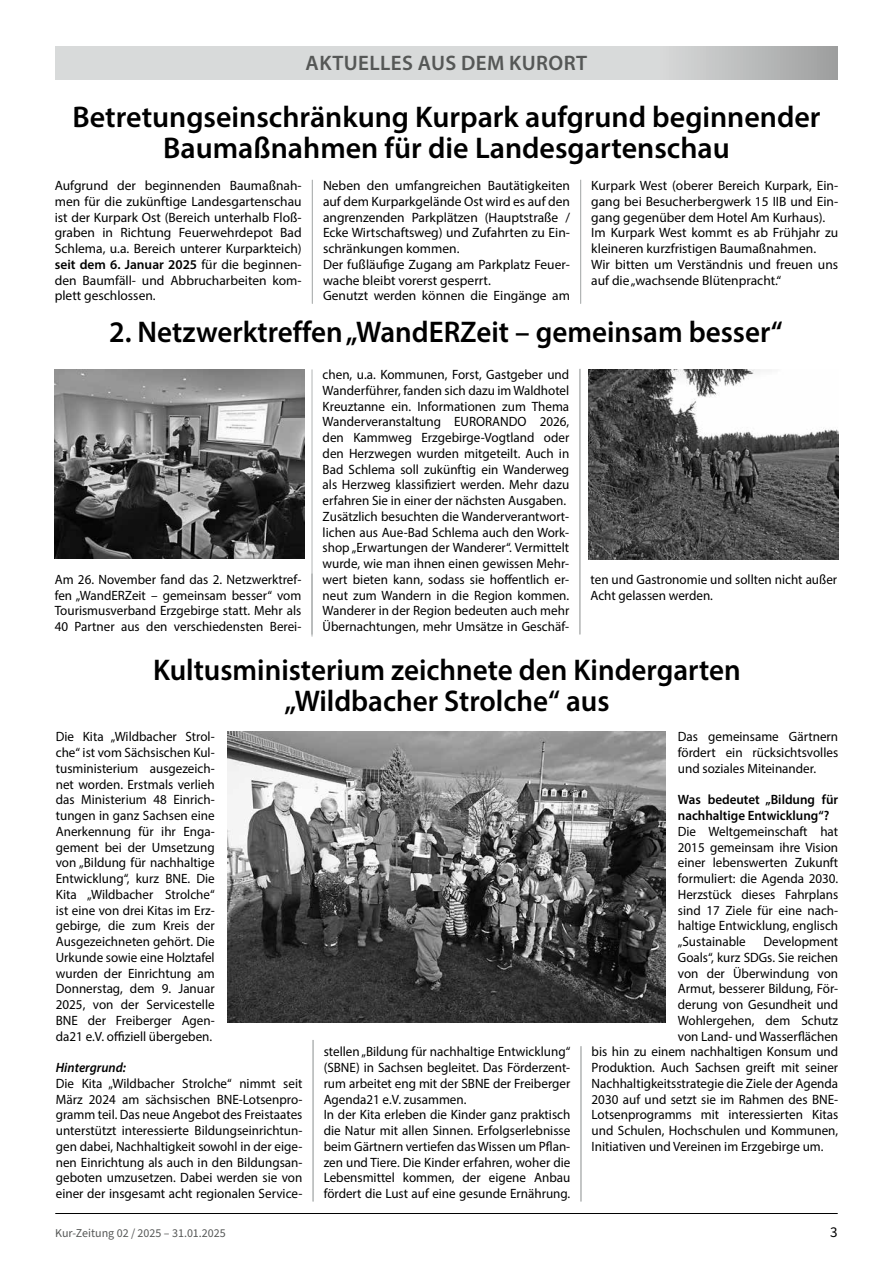
<style>
.page{position:relative;width:893px;height:1263px;background:#fff}
.page>*{position:absolute;margin:0;border:0;box-sizing:border-box;transform-origin:0 0}
.t1{font:600 30px/31.5px "Myriad Pro";color:#000;text-align:center}
.t2{font:600 21px "Myriad Pro";letter-spacing:.02em;color:#555756}
.t3{font:15px "Source Sans Pro";color:#000}
.t4{font:13.5px/15.8px "Myriad Pro";color:#000;text-align:justify}
.t5{font:600 13.5px/15.8px "Myriad Pro";color:#000}
.t6{font:italic 600 13.5px "Myriad Pro";color:#000}
.t7{font:12px "Source Sans Pro";color:#555756}
.s1{font-weight:600}
</style>
<div class="page">
<svg style="left:55px;top:47px;width:783px;height:33px;background:#d1d3d3"></svg>
<hr style="left:55px;top:1213px;width:783px;height:1px;background:#000">
<hr style="left:312px;top:180px;width:1px;height:124px;background:#b1b4b4">
<hr style="left:580px;top:180px;width:1px;height:124px;background:#b1b4b4">
<hr style="left:579px;top:369px;width:1px;height:265px;background:#b1b4b4">
<img style="left:55px;top:369px;width:249px;height:189px">
<img style="left:589px;top:369px;width:249px;height:190px">
<hr style="left:312px;top:369px;width:1px;height:268px;background:#b1b4b4">
<hr style="left:313px;top:1040px;width:1px;height:161px;background:#b1b4b4">
<hr style="left:581px;top:1046px;width:1px;height:155px;background:#b1b4b4">
<img style="left:227px;top:732px;width:438px;height:291px">
<h2 class="t2" style="left:306px;top:50px;width:283px">AKTUELLES AUS DEM KURORT</h2>
<h1 class="t1" style="left:72px;top:100px;width:750px">Betretungseinschränkung Kurpark aufgrund beginnender<br>Baumaßnahmen für die Landesgartenschau</h1>
<p class="t4" style="left:55px;top:177px;width:248px">Aufgrund der beginnenden Baumaßnah&shy;men für die zukünftige Landesgartenschau ist der Kurpark Ost (Bereich unterhalb Floß&shy;graben in Richtung Feuerwehrdepot Bad Schlema, u.a. Bereich unterer Kurparkteich) <span class="s1">seit dem 6. Januar 2025</span> für die beginnen&shy;den Baumfäll- und Abbrucharbeiten kom&shy;plett geschlossen.</p>
<p class="t4" style="left:323px;top:177px;width:248px;text-align:left">Neben den umfangreichen Bautätigkeiten auf dem Kurparkgelände Ost wird es auf den angrenzenden Parkplätzen (Hauptstraße / Ecke Wirtschaftsweg) und Zufahrten zu Ein&shy;schränkungen kommen.<br>Der fußläufige Zugang am Parkplatz Feuer&shy;wache bleibt vorerst gesperrt.<br>Genutzt werden können die Eingänge am</p>
<p class="t4" style="left:591px;top:177px;width:248px;text-align:left">Kurpark West (oberer Bereich Kurpark, Ein&shy;gang bei Besucherbergwerk 15 IIB und Ein&shy;gang gegenüber dem Hotel Am Kurhaus).<br>Im Kurpark West kommt es ab Frühjahr zu kleineren kurzfristigen Baumaßnahmen.<br>Wir bitten um Verständnis und freuen uns auf die „wachsende Blütenpracht.“</p>
<h1 class="t1" style="left:109px;top:315px;width:675px">2. Netzwerktreffen „WandERZeit – gemeinsam besser“</h1>
<p class="t4" style="left:55px;top:571px;width:248px">Am 26. November fand das 2. Netzwerktref&shy;fen „WandERZeit – gemeinsam besser“ vom Tourismusverband Erzgebirge statt. Mehr als 40 Partner aus den verschiedensten Berei-</p>
<p class="t4" style="left:323px;top:366px;width:248px;text-align:left">chen, u.a. Kommunen, Forst, Gastgeber und Wanderführer, fanden sich dazu im Waldhotel Kreuztanne ein. Informationen zum Thema Wanderveranstaltung EURORANDO 2026, den Kammweg Erzgebirge-Vogtland oder den Herzwegen wurden mitgeteilt. Auch in Bad Schlema soll zukünftig ein Wanderweg als Herzweg klassifiziert werden. Mehr dazu erfahren Sie in einer der nächsten Ausgaben.<br>Zusätzlich besuchten die Wanderverantwort&shy;lichen aus Aue-Bad Schlema auch den Work&shy;shop „Erwartungen der Wanderer“. Vermittelt wurde, wie man ihnen einen gewissen Mehr&shy;wert bieten kann, sodass sie hoffentlich er&shy;neut zum Wandern in die Region kommen.<br>Wanderer in der Region bedeuten auch mehr Übernachtungen, mehr Umsätze in Geschäf-</p>
<p class="t4" style="left:590px;top:571px;width:248px">ten und Gastronomie und sollten nicht außer<br>Acht gelassen werden.</p>
<h1 class="t1" style="left:153px;top:653px;width:589px">Kultusministerium zeichnete den Kindergarten „Wildbacher Strolche“ aus</h1>
<p class="t4" style="left:56px;top:729px;width:160px">Die Kita „Wildbacher Strol&shy;che“ ist vom Sächsischen Kul&shy;tusministerium ausgezeich&shy;net worden. Erstmals verlieh das Ministerium 48 Einrich&shy;tungen in ganz Sachsen eine Anerkennung für ihr Enga&shy;gement bei der Umsetzung von „Bildung für nachhaltige Entwicklung“, kurz BNE. Die Kita „Wildbacher Strolche“ ist eine von drei Kitas im Erz&shy;gebirge, die zum Kreis der Ausgezeichneten gehört. Die Urkunde sowie eine Holztafel wurden der Einrichtung am Donnerstag, dem 9. Januar 2025, von der Servicestelle BNE der Freiberger Agen&shy;da21 e.V. offiziell übergeben.</p>
<p class="t6" style="left:56px;top:1059px;width:72px">Hintergrund:</p>
<p class="t4" style="left:56px;top:1075px;width:248px">Die Kita „Wildbacher Strolche“ nimmt seit März 2024 am sächsischen BNE-Lotsenpro&shy;gramm teil. Das neue Angebot des Freistaates unterstützt interessierte Bildungseinrichtun&shy;gen dabei, Nachhaltigkeit sowohl in der eige&shy;nen Einrichtung als auch in den Bildungsan&shy;geboten umzusetzen. Dabei werden sie von einer der insgesamt acht regionalen Service-</p>
<p class="t4" style="left:678px;top:729px;width:162px">Das gemeinsame Gärtnern fördert ein rücksichtsvolles und soziales Miteinander.</p>
<p class="t5" style="left:678px;top:791px;width:162px">Was bedeutet „Bildung für nachhaltige Entwicklung“?</p>
<p class="t4" style="left:678px;top:823px;width:162px">Die Weltgemeinschaft hat 2015 gemeinsam ihre Vision einer lebenswerten Zukunft formuliert: die Agenda 2030.<br>Herzstück dieses Fahrplans sind 17 Ziele für eine nach&shy;haltige Entwicklung, englisch „Sustainable</p>
<p class="t4" style="left:763px;top:933px;width:76px">Development</p>
<p class="t4" style="left:678px;top:949px;width:162px">Goals“, kurz SDGs. Sie reichen</p>
<p class="t4" style="left:678px;top:965px;width:162px">von der Überwindung von</p>
<p class="t4" style="left:678px;top:981px;width:162px">Armut, besserer Bildung, För-</p>
<p class="t4" style="left:678px;top:996px;width:162px">derung von Gesundheit und</p>
<p class="t4" style="left:678px;top:1012px;width:162px">Wohlergehen, dem Schutz</p>
<p class="t4" style="left:678px;top:1028px;width:162px">von Land- und Wasserflächen</p>
<p class="t4" style="left:592px;top:1044px;width:248px">bis hin zu einem nachhaltigen Konsum und</p>
<p class="t4" style="left:592px;top:1059px;width:248px">Produktion. Auch Sachsen greift mit seiner</p>
<p class="t4" style="left:592px;top:1075px;width:248px">Nachhaltigkeitsstrategie die Ziele der Agenda</p>
<p class="t4" style="left:592px;top:1091px;width:248px">2030 auf und setzt sie im Rahmen des BNE-</p>
<p class="t4" style="left:592px;top:1107px;width:248px">Lotsenprogramms mit interessierten Kitas</p>
<p class="t4" style="left:592px;top:1122px;width:248px">und Schulen, Hochschulen und Kommunen,</p>
<p class="t4" style="left:592px;top:1138px;width:233px">Initiativen und Vereinen im Erzgebirge um.</p>
<p class="t4" style="left:324px;top:1044px;width:248px;text-align:left">stellen „Bildung für nachhaltige Entwicklung“ (SBNE) in Sachsen begleitet. Das Förderzent&shy;rum arbeitet eng mit der SBNE der Freiberger Agenda21 e.V. zusammen.<br>In der Kita erleben die Kinder ganz praktisch die Natur mit allen Sinnen. Erfolgserlebnisse beim Gärtnern vertiefen das Wissen um Pflan&shy;zen und Tiere. Die Kinder erfahren, woher die Lebensmittel kommen, der eigene Anbau fördert die Lust auf eine gesunde Ernährung.</p>
<p class="t7" style="left:55px;top:1225px;width:172px">Kur-Zeitung 02 / 2025 – 31.01.2025</p>
<p class="t3" style="left:830px;top:1222px;width:9px">3</p>
</div>
